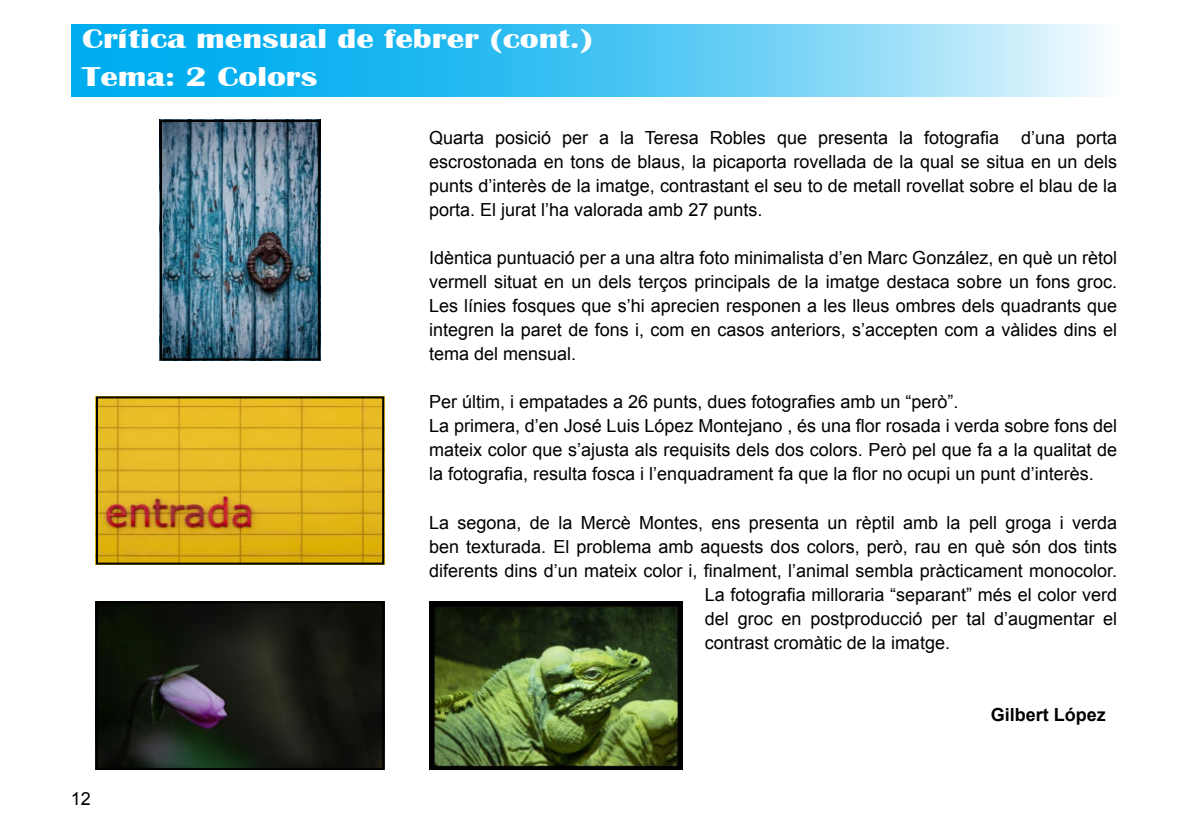
<style>
.page{position:relative;width:1191px;height:840px;background:#fff}
.page>*{position:absolute;margin:0;border:0;box-sizing:border-box;transform-origin:0 0}
.t1{font:700 28px/38px "Britannic";color:#fff;scale:1.25 1}
.t2{font:18px/24px "Arial";color:#000;text-align:justify}
.t3{font:700 18px "Arial";color:#000}
</style>
<div class="page">
<svg style="left:71px;top:24px;width:1033px;height:72px;background:#52c7f3"></svg>
<img style="left:163px;top:123px;width:154px;height:234px">
<div style="left:160px;top:120px;width:160px;height:240px;border:2px solid #000"></div>
<img style="left:99px;top:399px;width:282px;height:162px">
<div style="left:96px;top:396px;width:288px;height:168px;border:2px solid #000"></div>
<img style="left:99px;top:604px;width:282px;height:162px">
<div style="left:96px;top:601px;width:288px;height:168px;border:2px solid #000"></div>
<img style="left:432px;top:604px;width:247px;height:162px">
<div style="left:429px;top:601px;width:253px;height:168px;border:2px solid #000"></div>
<h1 class="t1" style="left:82px;top:22px;width:410px">Crítica mensual de febrer (cont.)<br>Tema: 2 Colors</h1>
<p class="t2" style="left:429px;top:126px;width:689px">Quarta posició per a la Teresa Robles que presenta la fotografia d’una porta escrostonada en tons de blaus, la picaporta rovellada de la qual se situa en un dels punts d’interès de la imatge, contrastant el seu to de metall rovellat sobre el blau de la porta. El jurat l’ha valorada amb 27 punts.</p>
<p class="t2" style="left:429px;top:246px;width:689px">Idèntica puntuació per a una altra foto minimalista d’en Marc González, en què un rètol vermell situat en un dels terços principals de la imatge destaca sobre un fons groc.<br>Les línies fosques que s’hi aprecien responen a les lleus ombres dels quadrants que integren la paret de fons i, com en casos anteriors, s’accepten com a vàlides dins el tema del mensual.</p>
<p class="t2" style="left:429px;top:390px;width:689px;text-align:left">Per últim, i empatades a 26 punts, dues fotografies amb un “però”.<br>La primera, d’en José Luis López Montejano , és una flor rosada i verda sobre fons del mateix color que s’ajusta als requisits dels dos colors. Però pel que fa a la qualitat de la fotografia, resulta fosca i l’enquadrament fa que la flor no ocupi un punt d’interès.</p>
<p class="t2" style="left:429px;top:510px;width:689px">La segona, de la Mercè Montes, ens presenta un rèptil amb la pell groga i verda</p>
<p class="t2" style="left:429px;top:534px;width:689px">ben texturada. El problema amb aquests dos colors, però, rau en què són dos tints</p>
<p class="t2" style="left:429px;top:558px;width:689px">diferents dins d’un mateix color i, finalment, l’animal sembla pràcticament monocolor.</p>
<p class="t2" style="left:705px;top:582px;width:414px">La fotografia milloraria “separant” més el color verd</p>
<p class="t2" style="left:705px;top:606px;width:414px">del groc en postproducció per tal d’augmentar el</p>
<p class="t2" style="left:705px;top:630px;width:247px">contrast cromàtic de la imatge.</p>
<p class="t2" style="left:71px;top:786px;width:22px">12</p>
<p class="t3" style="left:991px;top:707px;width:117px">Gilbert López</p>
</div>
